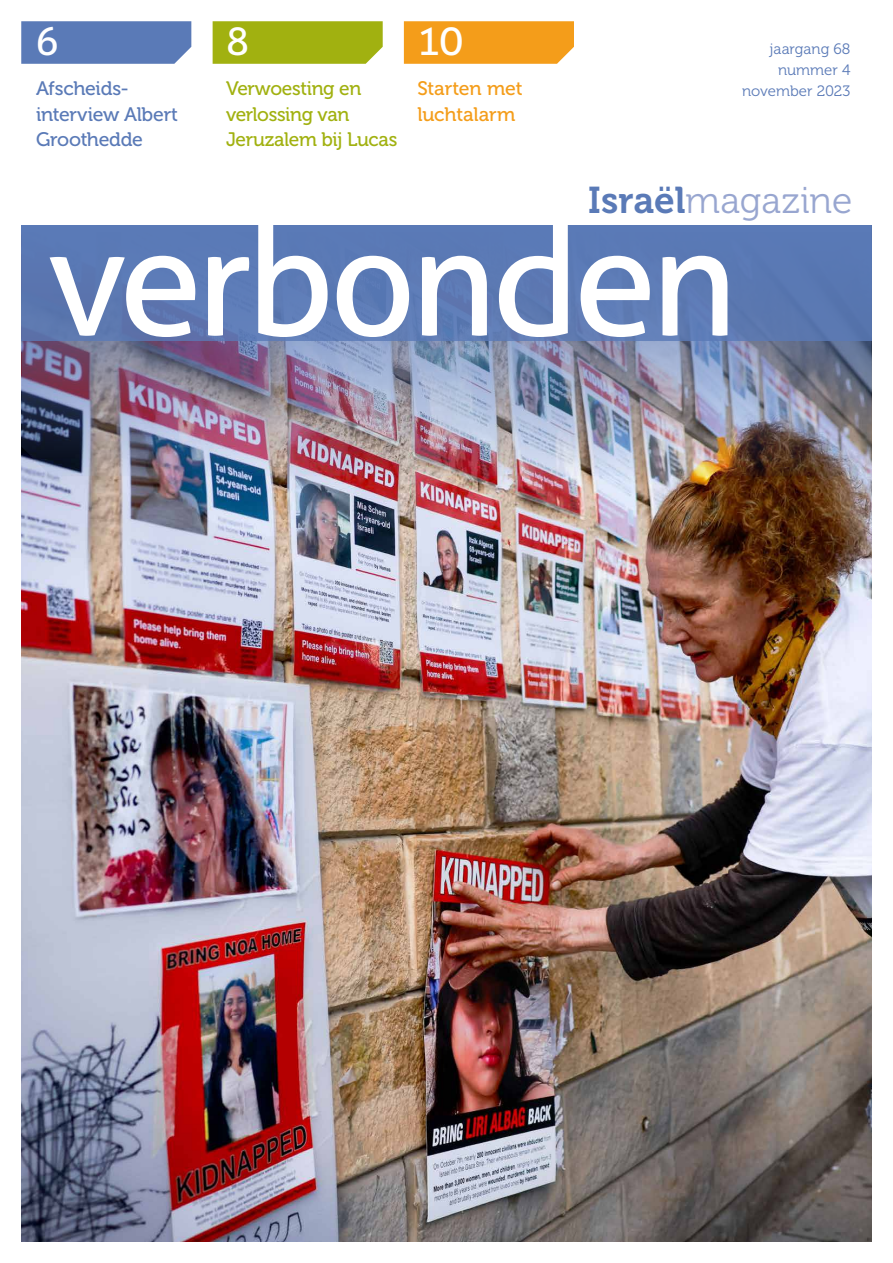
<style>
.page{position:relative;width:893px;height:1263px;background:#fff}
.page>*{position:absolute;margin:0;border:0;box-sizing:border-box;transform-origin:0 0}
.t1{font:151.35px "Aller";letter-spacing:-.045em;color:#fff}
.t2{font:39px "Aller";color:#fff}
.t3{font:37.2px "Museo 300";color:#98a6d0}
.t4{font:19.5px/25.5px "Museo 500";letter-spacing:-.02em;color:#a1b110}
.t5{font:19.5px/25.5px "Museo 500";letter-spacing:-.015em;color:#5a7ab7}
.t6{font:19.5px/25.5px "Museo 500";letter-spacing:-.005em;color:#f49d1a}
.t7{font:15px/21px "Museo 300";color:#5a7ab7;text-align:right}
.s1{font-family:"Museo 700";color:#5a7ab7}
</style>
<div class="page">
<img style="left:21px;top:476px;width:851px;height:766px">
<img style="left:21px;top:340px;width:851px;height:136px">
<svg style="left:21px;top:21px;width:170px;height:43px;background:#5f7eb9"></svg>
<svg style="left:213px;top:21px;width:170px;height:43px;background:#a4b317"></svg>
<div style="left:404px;top:21px;width:170px;height:43px;background:#f49d1a"></div>
<div style="left:21px;top:225px;width:851px;height:115px;background:#5a7ab7"></div>
<h2 class="t2" style="left:36px;top:16px;width:25px">6</h2>
<h2 class="t2" style="left:226px;top:16px;width:25px">8</h2>
<h2 class="t2" style="left:417px;top:16px;width:47px">10</h2>
<p class="t5" style="left:36px;top:76px;width:143px">Afscheids&shy;interview Albert<br>Groothedde</p>
<p class="t4" style="left:226px;top:76px;width:173px">Verwoesting en verlossing van<br>Jeruzalem bij Lucas</p>
<p class="t6" style="left:417px;top:76px;width:107px">Starten met luchtalarm</p>
<p class="t7" style="left:742px;top:38px;width:110px">jaargang 68 nummer 4 november 2023</p>
<h3 class="t3" style="left:588px;top:180px;width:266px"><span class="s1">Israël</span>magazine</h3>
<h1 class="t1" style="left:47px;top:186px;width:692px">verbonden</h1>
</div>
